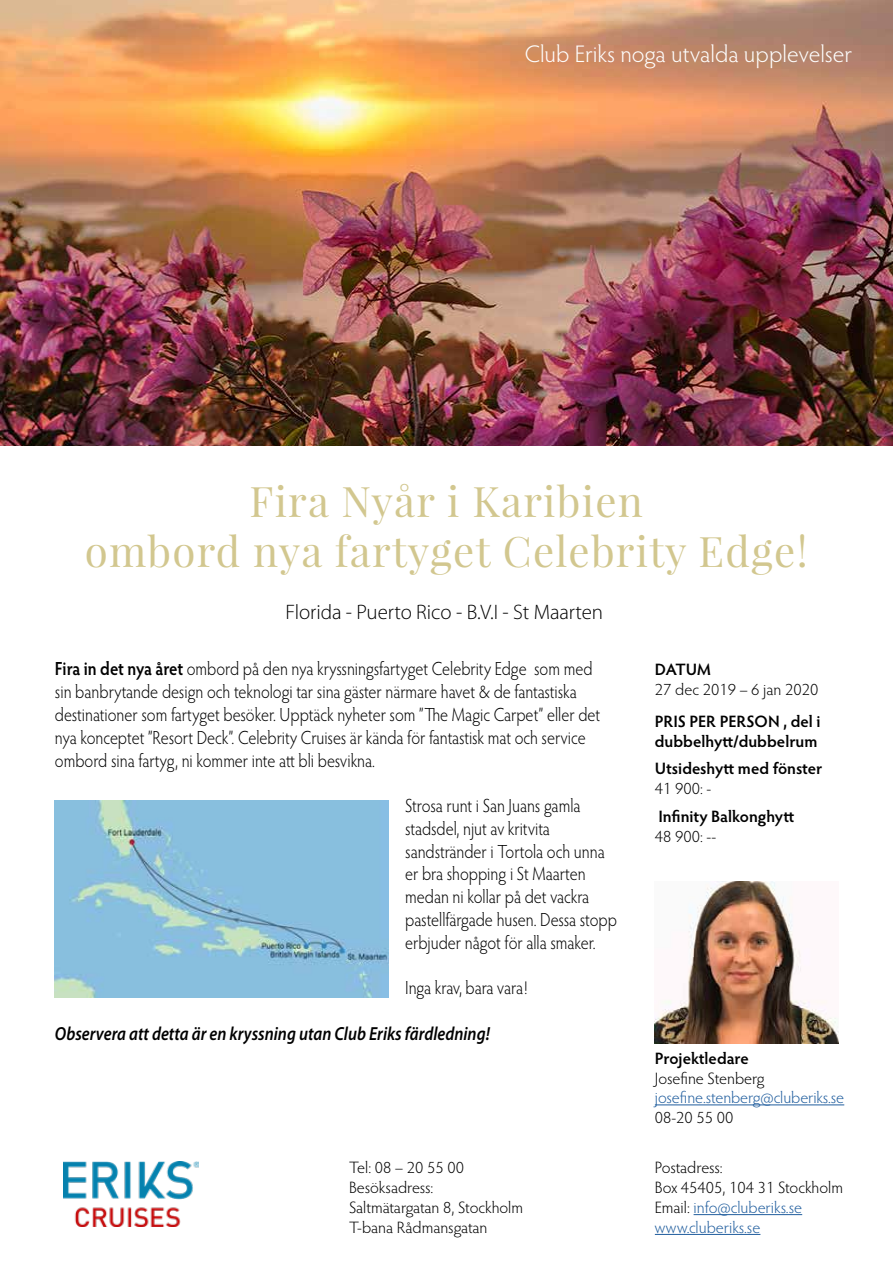
<style>
.page{position:relative;width:893px;height:1263px;background:#fff}
.page>*{position:absolute;margin:0;border:0;box-sizing:border-box;transform-origin:0 0}
.t1{font:42px/50.4px "Playfair Display";letter-spacing:.03em;color:#d2c78f;text-align:center}
.t2{font:300 24px "Hypatia Sans Pro";color:#fff}
.t3{font:300 21px "Myriad Pro";letter-spacing:-.005em;color:#000}
.t4{font:300 19.05px/22.8px "Hypatia Sans Pro";color:#000;scale:.87 1}
.t5{font:italic 600 19.05px "Myriad Pro";color:#000;scale:.87 1}
.t6{font:300 16.5px/19.8px "Hypatia Sans Pro";color:#000}
.t7{font:600 16.5px/19.8px "Hypatia Sans Pro";color:#000}
.t8{font:300 16.5px "Hypatia Sans Pro";letter-spacing:-.01em;color:#215e9e}
.s1{font-weight:600}
.s2{color:#215e9e}
</style>
<div class="page">
<img style="left:0;top:0;width:893px;height:446px">
<hr style="left:694px;top:1214px;width:108px;height:1px;background:#215e9e">
<hr style="left:655px;top:1234px;width:105px;height:1px;background:#215e9e">
<img style="left:655px;top:881px;width:184px;height:162px">
<hr style="left:655px;top:1104px;width:189px;height:1px;background:#215e9e">
<img style="left:63px;top:1161px;width:135px;height:65px">
<img style="left:54px;top:801px;width:334px;height:196px">
<p class="t2" style="left:525px;top:38px;width:329px">Club Eriks noga utvalda upplevelser</p>
<h1 class="t1" style="left:85px;top:475px;width:724px">Fira Nyår i Karibien<br>ombord nya fartyget Celebrity Edge!</h1>
<p class="t3" style="left:286px;top:599px;width:319px">Florida - Puerto Rico - B.V.I - St Maarten</p>
<p class="t4" style="left:55px;top:657px;width:628px"><span class="s1">Fira in det nya året</span> ombord på den nya kryssningsfartyget Celebrity Edge som med sin banbrytande design och teknologi tar sina gäster närmare havet &amp; de fantastiska destinationer som fartyget besöker. Upptäck nyheter som ”The Magic Carpet” eller det nya konceptet ”Resort Deck”. Celebrity Cruises är kända för fantastisk mat och service ombord sina fartyg, ni kommer inte att bli besvikna.</p>
<p class="t4" style="left:405px;top:794px;width:245px">Strosa runt i San Juans gamla stadsdel, njut av kritvita sandstränder i Tortola och unna er bra shopping i St Maarten medan ni kollar på det vackra pastellfärgade husen. Dessa stopp erbjuder något för alla smaker.</p>
<p class="t4" style="left:405px;top:976px;width:142px">Inga krav, bara vara!</p>
<p class="t5" style="left:55px;top:1021px;width:501px">Observera att detta är en kryssning utan Club Eriks färdledning!</p>
<p class="t7" style="left:655px;top:659px;width:57px">DATUM</p>
<p class="t6" style="left:655px;top:679px;width:165px">27 dec 2019 – 6 jan 2020</p>
<p class="t7" style="left:655px;top:710px;width:167px">PRIS PER PERSON , del i dubbelhytt/dubbelrum</p>
<p class="t7" style="left:655px;top:758px;width:169px">Utsideshytt med fönster</p>
<p class="t6" style="left:655px;top:778px;width:58px">41 900: -</p>
<p class="t7" style="left:658px;top:806px;width:137px">Infinity Balkonghytt</p>
<p class="t6" style="left:655px;top:826px;width:63px">48 900: --</p>
<p class="t7" style="left:655px;top:1047px;width:95px">Projektledare</p>
<p class="t6" style="left:655px;top:1068px;width:111px">Josefine Stenberg</p>
<p class="t8" style="left:655px;top:1087px;width:191px">josefine.stenberg@cluberiks.se</p>
<p class="t6" style="left:655px;top:1107px;width:80px">08-20 55 00</p>
<p class="t6" style="left:349px;top:1157px;width:176px">Tel: 08 – 20 55 00<br>Besöksadress:<br>Saltmätargatan 8, Stockholm<br>T-bana Rådmansgatan</p>
<p class="t6" style="left:655px;top:1157px;width:190px">Postadress:<br>Box 45405, 104 31 Stockholm<br>Email: <span class="s2">info@cluberiks.se www.cluberiks.se</span></p>
</div>
